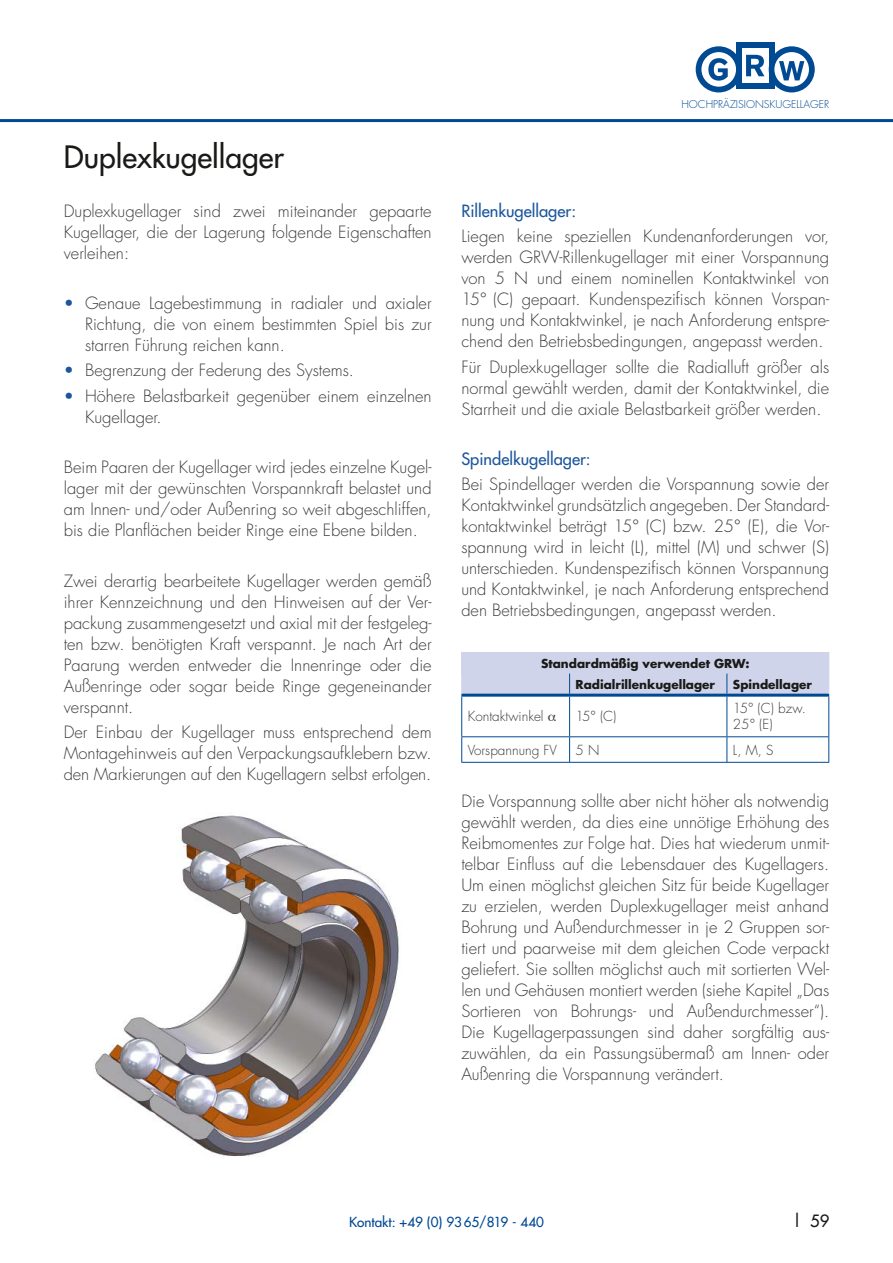
<style>
.page{position:relative;width:893px;height:1263px;background:#fff}
.page>*{position:absolute;margin:0;border:0;box-sizing:border-box;transform-origin:0 0}
.t1{font:30px "Futura LT";color:#1a1a18}
.t2{font:300 16.5px/21px "Futura LT";color:#3b3b3a;text-align:justify}
.t3{font:16.5px "Futura LT";color:#1c569d}
.t4{font:16.5px "Futura LT";color:#1a1a18}
.t5{font:300 13.5px/16.5px "Futura LT";color:#3b3b3a}
.t6{font:13.5px "Futura LT";color:#004993}
.t7{font:700 12px/21.6px "Futura LT";color:#1a1a18;text-align:center}
.t8{font:300 10.5px "Futura LT";color:#004993}
.s1{color:#1c569d}
</style>
<div class="page">
<hr style="left:0;top:119px;width:893px;height:3px;background:#004993">
<div style="left:736px;top:43px;width:38px;height:46px;background:#004993"></div>
<div style="left:742px;top:48px;width:27px;height:35px;background:#fff"></div>
<svg style="left:746px;top:55px;width:18px;height:21px"></svg>
<div style="left:696px;top:46px;width:46px;height:46px;background:#004993;border-radius:50%"></div>
<div style="left:701px;top:52px;width:35px;height:35px;background:#fff;border-radius:50%"></div>
<svg style="left:708px;top:58px;width:20px;height:23px"></svg>
<div style="left:769px;top:46px;width:46px;height:46px;background:#004993;border-radius:50%"></div>
<div style="left:774px;top:52px;width:35px;height:35px;background:#fff;border-radius:50%"></div>
<svg style="left:779px;top:61px;width:25px;height:19px"></svg>
<img style="left:95px;top:815px;width:304px;height:342px">
<hr style="left:461px;top:694px;width:368px;height:3px;background:#004993">
<div style="left:461px;top:652px;width:368px;height:43px;background:#cfd4ea"></div>
<hr style="left:461px;top:697px;width:1px;height:39px;background:#004993">
<hr style="left:569px;top:697px;width:1px;height:39px;background:#004993">
<hr style="left:726px;top:697px;width:1px;height:39px;background:#004993">
<hr style="left:828px;top:697px;width:1px;height:39px;background:#004993">
<hr style="left:461px;top:736px;width:109px;height:1px;background:#004993">
<svg style="left:461px;top:737px;width:1px;height:25px"></svg>
<hr style="left:570px;top:736px;width:157px;height:1px;background:#004993">
<svg style="left:569px;top:737px;width:1px;height:25px"></svg>
<hr style="left:727px;top:736px;width:102px;height:1px;background:#004993">
<svg style="left:726px;top:737px;width:1px;height:25px"></svg>
<svg style="left:828px;top:737px;width:1px;height:25px"></svg>
<hr style="left:461px;top:762px;width:368px;height:1px;background:#004993">
<h1 class="t1" style="left:64px;top:143px;width:222px">Duplexkugellager</h1>
<p class="t2" style="left:64px;top:200px;width:369px">Duplexkugellager sind zwei miteinander gepaarte Kugel lager, die der Lagerung folgende Eigenschaften verleihen:</p>
<p class="t2" style="left:85px;top:293px;width:348px;text-indent:-21px"><span class="s1">•</span> Genaue Lagebestimmung in radialer und axialer Richtung, die von einem bestimmten Spiel bis zur starren Führung reichen kann.</p>
<p class="t2" style="left:64px;top:360px;width:292px"><span class="s1">•</span> Begrenzung der Federung des Systems.</p>
<p class="t2" style="left:85px;top:385px;width:348px;text-indent:-21px"><span class="s1">•</span> Höhere Belastbarkeit gegenüber einem einzelnen<br>Kugellager.</p>
<p class="t2" style="left:64px;top:457px;width:369px">Beim Paaren der Kugellager wird jedes einzelne Kugel&shy;lager mit der gewünschten Vorspannkraft belastet und am Innen- und/oder Außenring so weit abgeschliffen, bis die Planflächen beider Ringe eine Ebene bilden.</p>
<p class="t2" style="left:64px;top:570px;width:369px">Zwei derartig bearbeitete Kugellager werden gemäß ihrer Kennzeichnung und den Hinweisen auf der Ver&shy;packung zusammengesetzt und axial mit der festgeleg&shy;ten bzw. benötigten Kraft verspannt. Je nach Art der Paarung werden entweder die Innenringe oder die Außenringe oder sogar beide Ringe gegeneinander verspannt.</p>
<p class="t2" style="left:64px;top:722px;width:369px">Der Einbau der Kugellager muss entsprechend dem Montagehinweis auf den Verpackungsaufklebern bzw. den Markierungen auf den Kugellagern selbst erfolgen.</p>
<p class="t8" style="left:681px;top:98px;width:149px">HOCHPRÄZISIONSKUGELLAGER</p>
<p class="t3" style="left:461px;top:203px;width:116px">Rillenkugellager:</p>
<p class="t2" style="left:461px;top:226px;width:369px">Liegen keine speziellen Kundenanforderungen vor, werden GRW-Rillenkugellager mit einer Vorspannung von 5 N und einem nominellen Kontaktwinkel von 15° (C) gepaart. Kundenspezifisch können Vorspan&shy;nung und Kontaktwinkel, je nach Anforderung entspre&shy;chend den Betriebsbedingungen, angepasst werden.</p>
<p class="t2" style="left:461px;top:356px;width:369px">Für Duplex kugellager sollte die Radialluft größer als normal gewählt werden, damit der Kontaktwinkel, die Starrheit und die axiale Belastbarkeit größer werden.</p>
<p class="t3" style="left:461px;top:451px;width:131px">Spindelkugellager:</p>
<p class="t2" style="left:461px;top:474px;width:369px">Bei Spindellager werden die Vorspannung sowie der Kontaktwinkel grundsätzlich angegeben. Der Standard&shy;kontaktwinkel beträgt 15° (C) bzw. 25° (E), die Vor&shy;spannung wird in leicht (L), mittel (M) und schwer (S) unterschieden. Kundenspezifisch können Vorspannung und Kontaktwinkel, je nach Anforderung entsprechend den Betriebsbedingungen, angepasst werden.</p>
<p class="t7" style="left:541px;top:652px;width:210px">Standardmäßig verwendet GRW:<br>Radialrillenkugellager</p>
<p class="t7" style="left:733px;top:674px;width:80px">Spindellager</p>
<p class="t5" style="left:468px;top:708px;width:77px">Kontaktwinkel</p>
<p class="t5" style="left:576px;top:708px;width:42px">15° (C)</p>
<p class="t5" style="left:733px;top:700px;width:74px">15° (C) bzw.<br>25° (E)</p>
<p class="t5" style="left:468px;top:742px;width:91px">Vorspannung FV</p>
<p class="t5" style="left:576px;top:742px;width:25px">5 N</p>
<p class="t5" style="left:733px;top:742px;width:42px">L, M, S</p>
<p class="t2" style="left:461px;top:791px;width:369px">Die Vorspannung sollte aber nicht höher als notwendig gewählt werden, da dies eine unnötige Erhöhung des Reibmomentes zur Folge hat. Dies hat wiederum unmit&shy;telbar Einfluss auf die Lebensdauer des Kugellagers.<br>Um einen möglichst gleichen Sitz für beide Kugellager zu erzielen, werden Duplexkugellager meist anhand Bohrung und Außendurchmesser in je 2 Gruppen sor&shy;tiert und paarweise mit dem gleichen Code verpackt geliefert. Sie sollten möglichst auch mit sortierten Wel&shy;len und Gehäusen montiert werden (siehe Kapitel „Das Sortieren von Bohrungs- und Außendurchmesser“).<br>Die Kugellagerpassungen sind daher sorgfältig aus&shy;zuwählen, da ein Passungsübermaß am Innen- oder Außenring die Vorspannung verändert.</p>
<p class="t6" style="left:349px;top:1215px;width:196px">Kontakt: +49 (0) 9365/819 - 440</p>
<p class="t4" style="left:792px;top:1213px;width:38px">| 59</p>
</div>
